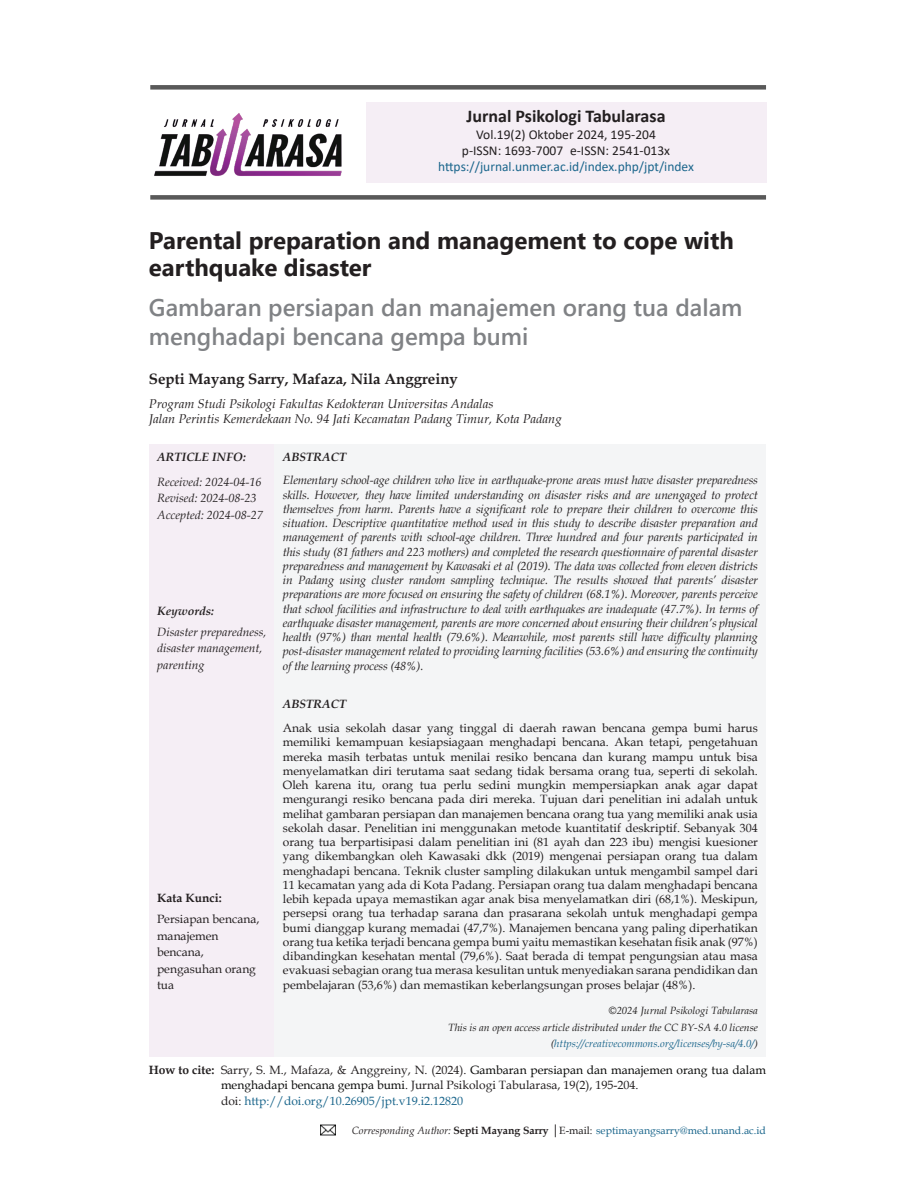
<style>
.page{position:relative;width:915px;height:1191px;background:#fff}
.page>*{position:absolute;margin:0;border:0;box-sizing:border-box;transform-origin:0 0}
.t1{font:600 24px/28.8px "Segoe UI";color:#808285}
.t2{font:700 24px/27px "Segoe UI";color:#231f20}
.t3{font:700 18px "Calibri";color:#231f20}
.t4{font:700 15px "Book Antiqua";color:#231f20}
.t5{font:13.5px/16.2px "Calibri";color:#231f20;text-align:center}
.t6{font:13.5px "Calibri";color:#1b668c}
.t7{font:italic 12.75px/15.3px "Book Antiqua";color:#231f20}
.t8{font:12px/14.2px "Book Antiqua";color:#231f20}
.t9{font:italic 12px/14.2px "Book Antiqua";color:#231f20}
.t10{font:12px "Book Antiqua";color:#1b668c}
.t11{font:italic 700 12px "Book Antiqua";color:#231f20}
.t12{font:700 12px "Book Antiqua";color:#231f20}
.t13{font:italic 10.5px/16.5px "Book Antiqua";color:#1f1d1d;text-align:right}
.t14{font:10.5px "Book Antiqua";color:#1b668c}
.s1{color:#1b668c}
.s2{font-weight:700}
.s3{color:#0b0c0b}
.s4{color:#231f20}
.s5{font-style:italic;color:#231f20}
.s6{font-weight:700;color:#231f20}
.s7{color:#201d1e}
</style>
<div class="page">
<div style="left:366px;top:102px;width:399px;height:81px;background:#f5eef5"></div>
<div style="left:150px;top:85px;width:615px;height:5px;background:#595959"></div>
<div style="left:150px;top:195px;width:615px;height:5px;background:#595959"></div>
<div style="left:149px;top:444px;width:126px;height:612px;background:#f5eef5"></div>
<div style="left:275px;top:444px;width:490px;height:612px;background:#f4f5f6"></div>
<img style="left:320px;top:1124px;width:16px;height:11px">
<img style="left:154px;top:113px;width:188px;height:63px">
<h2 class="t3" style="left:466px;top:104px;width:201px">Jurnal Psikologi Tabularasa</h2>
<p class="t5" style="left:462px;top:126px;width:210px">Vol.19(2) Oktober 2024, 195-204 p-ISSN: 1693-7007 e-ISSN: 2541-013x</p>
<p class="t6" style="left:438px;top:157px;width:257px">https://jurnal.unmer.ac.id/index.php/jpt/index</p>
<h1 class="t2" style="left:149px;top:225px;width:586px">Parental preparation and management to cope with earthquake disaster</h1>
<h1 class="t1" style="left:149px;top:291px;width:595px">Gambaran persiapan dan manajemen orang tua dalam menghadapi bencana gempa bumi</h1>
<p class="t4" style="left:149px;top:368px;width:310px">Septi Mayang Sarry, Mafaza, Nila Anggreiny</p>
<p class="t7" style="left:149px;top:395px;width:414px">Program Studi Psikologi Fakultas Kedokteran Universitas Andalas<br>Jalan Perintis Kemerdekaan No. 94 Jati Kecamatan Padang Timur, Kota Padang</p>
<p class="t11" style="left:157px;top:448px;width:90px">ARTICLE INFO:</p>
<p class="t9" style="left:157px;top:473px;width:107px;line-height:16.5px">Received: 2024-04-16<br>Revised: 2024-08-23<br>Accepted: 2024-08-27</p>
<p class="t11" style="left:283px;top:448px;width:65px">ABSTRACT</p>
<p class="t9" style="left:283px;top:473px;width:476px;text-align:justify">Elementary school-age children who live in earthquake-prone areas must have disaster preparedness skills. However, they have limited understanding on disaster risks and are unengaged to protect themselves from harm. Parents have a significant role to prepare their children to overcome this situation. Descriptive quantitative method used in this study to describe disaster preparation and management of parents with school-age children. Three hundred and four parents participated in this study (81 fathers and 223 mothers) and completed the research questionnaire of parental disaster preparedness and management by Kawasaki et al (2019). The data was collected from eleven districts in Padang using cluster random sampling technique. The results showed that parents’ disaster preparations are more focused on ensuring the safety of children (68.1%). Moreover, parents perceive that school facilities and infrastructure to deal with earthquakes are inadequate (47.7%). In terms of earthquake disaster management, parents are more concerned about ensuring their children’s physical health (97%) than mental health (79.6%). Meanwhile, most parents still have difficulty planning post-disaster management related to providing learning facilities (53.6%) and ensuring the continuity of the learning process (48%).</p>
<p class="t11" style="left:283px;top:696px;width:65px">ABSTRACT</p>
<p class="t8" style="left:283px;top:720px;width:476px;text-align:justify">Anak usia sekolah dasar yang tinggal di daerah rawan bencana gempa bumi harus memiliki kemampuan kesiapsiagaan menghadapi bencana. Akan tetapi, pengetahuan mereka masih terbatas untuk menilai resiko bencana dan kurang mampu untuk bisa menyelamatkan diri terutama saat sedang tidak bersama orang tua, seperti di sekolah.<br>Oleh karena itu, orang tua perlu sedini mungkin mempersiapkan anak agar dapat mengurangi resiko bencana pada diri mereka. Tujuan dari penelitian ini adalah untuk melihat gambaran persiapan dan manajemen bencana orang tua yang memiliki anak usia sekolah dasar. Penelitian ini menggunakan metode kuantitatif deskriptif. Sebanyak 304 orang tua berpartisipasi dalam penelitian ini (81 ayah dan 223 ibu) mengisi kuesioner yang dikembangkan oleh Kawasaki dkk (2019) mengenai persiapan orang tua dalam menghadapi bencana. Teknik cluster sampling dilakukan untuk mengambil sampel dari 11 kecamatan yang ada di Kota Padang. Persiapan orang tua dalam menghadapi bencana lebih kepada upaya memastikan agar anak bisa menyelamatkan diri (68,1%). Meskipun, persepsi orang tua terhadap sarana dan prasarana sekolah untuk menghadapi gempa bumi dianggap kurang memadai (47,7%). Manajemen bencana yang paling diperhatikan orang tua ketika terjadi bencana gempa bumi yaitu memastikan kesehatan fisik anak (97%) dibandingkan kesehatan mental (79,6%). Saat berada di tempat pengungsian atau masa evakuasi sebagian orang tua merasa kesulitan untuk menyediakan sarana pendidikan dan pembelajaran (53,6%) dan memastikan keberlangsungan proses belajar (48%).</p>
<p class="t13" style="left:448px;top:1002px;width:311px">©2024 Jurnal Psikologi Tabularasa<br>This is an open access article distributed under the CC BY-SA 4.0 license (<span class="s1">https://creativecommons.org/licenses/by-sa/4.0/</span>)</p>
<p class="t8" style="left:221px;top:1062px;width:546px;line-height:15px;text-indent:-72px"><span class="s2">How to cite:</span> Sarry, S. M., Mafaza, &amp; Anggreiny, N. (2024). <span class="s3">Gambaran persiapan dan manajemen orang tua dalam menghadapi bencana gempa bumi</span>. Jurnal Psikologi Tabularasa, 19(2), 195-204.</p>
<p class="t10" style="left:221px;top:1092px;width:244px"><span class="s4">doi:</span> http://doi.org/10.26905/jpt.v19.i2.12820</p>
<p class="t14" style="left:351px;top:1123px;width:416px"><span class="s5">Corresponding Author:</span> <span class="s6">Septi Mayang Sarry</span> <span class="s4">│</span><span class="s7">E-mail:</span> septimayangsarry@med.unand.ac.id</p>
<p class="t11" style="left:157px;top:603px;width:59px">Keywords:</p>
<p class="t9" style="left:157px;top:623px;width:111px;line-height:16.5px">Disaster preparedness, disaster management, parenting</p>
<p class="t12" style="left:157px;top:890px;width:66px">Kata Kunci:</p>
<p class="t8" style="left:157px;top:910px;width:104px;line-height:16.5px">Persiapan bencana, manajemen bencana, pengasuhan orang tua</p>
</div>
